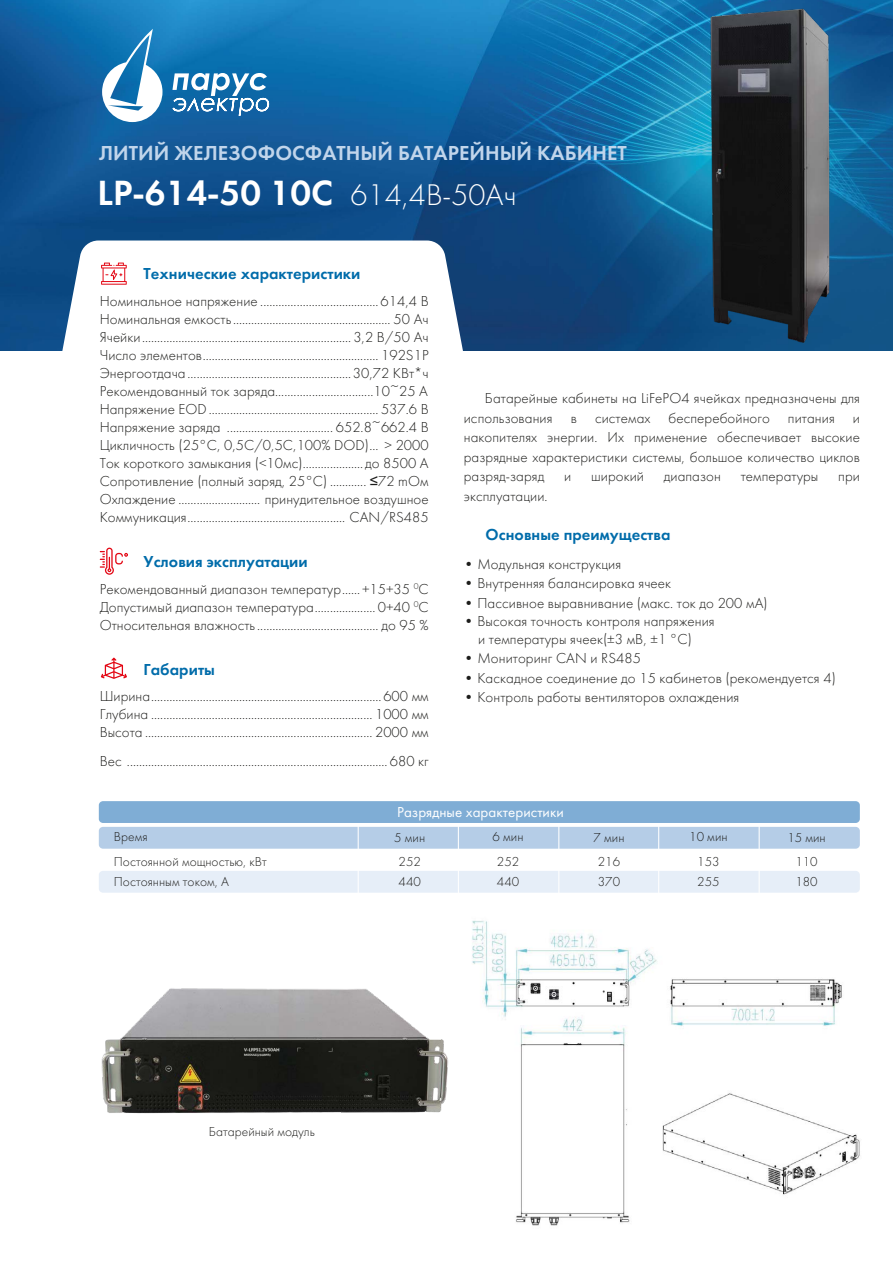
<style>
.page{position:relative;width:893px;height:1263px;background:#fff}
.page>*{position:absolute;margin:0;border:0;box-sizing:border-box;transform-origin:0 0}
.t1{font:36.3px "Futura Demi C";letter-spacing:.005em;color:#fff}
.t2{font:21px "Futura Demi C";letter-spacing:.005em;color:#c1d5eb}
.t3{font:16.5px "Futura Demi C";letter-spacing:.005em;color:#006caa}
.t4{font:15px/18px "Futura Light C";letter-spacing:.005em;color:#1d1d1b;text-align:justify}
.t5{font:15px "Futura Book C";letter-spacing:.005em;color:#fff}
.t6{font:13.5px/24.5px "Futura Light C";letter-spacing:.005em;color:#1d1d1b;text-align:center}
.s1{font-family:"Futura Light C";font-size:31.05px}
.s2{font-family:"Arial"}
</style>
<div class="page">
<img style="left:0;top:0;width:893px;height:350px">
<svg style="left:102px;top:29px;width:167px;height:93px"></svg>
<svg style="left:60px;top:240px;width:405px;height:111px"></svg>
<div style="left:99px;top:871px;width:761px;height:22px;background:#e6eef8;border-radius:4px"></div>
<div style="left:99px;top:827px;width:761px;height:22px;background:#b5cde7;border-radius:4px"></div>
<hr style="left:458px;top:820px;width:1px;height:77px;background:#fff">
<hr style="left:558px;top:820px;width:1px;height:77px;background:#fff">
<hr style="left:658px;top:820px;width:1px;height:77px;background:#fff">
<hr style="left:759px;top:820px;width:1px;height:77px;background:#fff">
<hr style="left:358px;top:820px;width:1px;height:77px;background:#fff">
<div style="left:99px;top:801px;width:761px;height:22px;background:#7fadd5;border-radius:4px"></div>
<svg style="left:101px;top:263px;width:26px;height:22px"></svg>
<svg style="left:100px;top:548px;width:28px;height:27px"></svg>
<svg style="left:101px;top:657px;width:26px;height:22px"></svg>
<img style="left:676px;top:0;width:184px;height:351px">
<img style="left:472px;top:920px;width:388px;height:306px">
<img style="left:101px;top:988px;width:347px;height:126px">
<h2 class="t2" style="left:99px;top:141px;width:529px">ЛИТИЙ ЖЕЛЕЗОФОСФАТНЫЙ БАТАРЕЙНЫЙ КАБИНЕТ</h2>
<h1 class="t1" style="left:97px;top:172px;width:421px">LP-614-50 10С <span class="s1">614,4В-50Ач</span></h1>
<p class="t3" style="left:144px;top:264px;width:218px">Технические характеристики</p>
<p class="t4" style="left:100px;top:293px;width:330px">Номинальное напряжение ....................................... 614,4 В Номинальная емкость.................................................... 50 Ач Ячейки..................................................................... 3,2 В/50 Ач Число элементов.......................................................... 192S1P Энергоотдача ......................................................30,72 КВт*ч Рекомендованный ток заряда................................10~25 А Напряжение EOD ........................................................ 537.6 В Напряжение заряда ................................... 652.8~662.4 В Цикличность (25°C, 0,5C/0,5C,100% DOD)... &gt; 2000<br>Ток короткого замыкания (&lt;10мс).................... до 8500 А Сопротивление (полный заряд, 25°C) ............ <span class="s2">≤</span>72 mОм Охлаждение ........................... принудительное воздушное Коммуникация.................................................... CAN/RS485</p>
<p class="t3" style="left:144px;top:551px;width:166px">Условия эксплуатации</p>
<p class="t4" style="left:100px;top:580px;width:330px">Рекомендованный диапазон температур......+15+35 <sup>0</sup>С Допустимый диапазон температура.................... 0+40 <sup>0</sup>С Относительная влажность ........................................ до 95 %</p>
<p class="t3" style="left:144px;top:660px;width:73px">Габариты</p>
<p class="t4" style="left:100px;top:688px;width:330px">Ширина............................................................................ 600 мм Глубина ......................................................................... 1000 мм Высота ........................................................................... 2000 мм</p>
<p class="t4" style="left:100px;top:752px;width:330px">Вес ...................................................................................... 680 кг</p>
<p class="t4" style="left:464px;top:389px;width:398px;line-height:19.5px;text-indent:21px">Батарейные кабинеты на LiFePO4 ячейках предназначены для использования в системах бесперебойного питания и накопителях энергии. Их применение обеспечивает высокие разрядные характеристики системы, большое количество циклов разряд-заряд</p>
<p class="t4" style="left:564px;top:468px;width:9px">и</p>
<p class="t4" style="left:591px;top:468px;width:54px">широкий</p>
<p class="t4" style="left:664px;top:468px;width:59px">диапазон</p>
<p class="t4" style="left:741px;top:468px;width:79px">температуры</p>
<p class="t4" style="left:838px;top:468px;width:23px">при</p>
<p class="t4" style="left:464px;top:487px;width:85px">эксплуатации.</p>
<p class="t3" style="left:486px;top:525px;width:186px">Основные преимущества</p>
<p class="t4" style="left:464px;top:555px;width:159px">• Модульная конструкция</p>
<p class="t4" style="left:464px;top:575px;width:209px">• Внутренняя балансировка ячеек</p>
<p class="t4" style="left:464px;top:594px;width:305px">• Пассивное выравнивание (макс. ток до 200 мА)</p>
<p class="t4" style="left:464px;top:612px;width:252px;text-align:center">• Высокая точность контроля напряжения и температуры ячеек(±3 мВ, ±1 °С)</p>
<p class="t4" style="left:464px;top:650px;width:179px">• Мониторинг CAN и RS485</p>
<p class="t4" style="left:464px;top:669px;width:374px">• Каскадное соединение до 15 кабинетов (рекомендуется 4)</p>
<p class="t4" style="left:464px;top:689px;width:277px">• Контроль работы вентиляторов охлаждения</p>
<p class="t6" style="left:114px;top:825px;width:154px;text-align:left">Время<br>Постоянной мощностью, кВт</p>
<p class="t6" style="left:114px;top:869px;width:117px">Постоянным током, А</p>
<p class="t5" style="left:397px;top:803px;width:168px">Разрядные характеристики</p>
<p class="t6" style="left:394px;top:825px;width:32px">5 мин<br>252</p>
<p class="t6" style="left:399px;top:870px;width:24px">440</p>
<p class="t6" style="left:493px;top:825px;width:32px">6 мин<br>252</p>
<p class="t6" style="left:497px;top:869px;width:24px">440</p>
<p class="t6" style="left:594px;top:825px;width:32px">7 мин<br>216</p>
<p class="t6" style="left:598px;top:870px;width:24px">370</p>
<p class="t6" style="left:689px;top:825px;width:40px">10 мин<br>153</p>
<p class="t6" style="left:697px;top:869px;width:24px">255</p>
<p class="t6" style="left:787px;top:825px;width:40px">15 мин<br>110</p>
<p class="t6" style="left:795px;top:870px;width:24px">180</p>
<p class="t6" style="left:209px;top:1120px;width:108px">Батарейный модуль</p>
</div>
